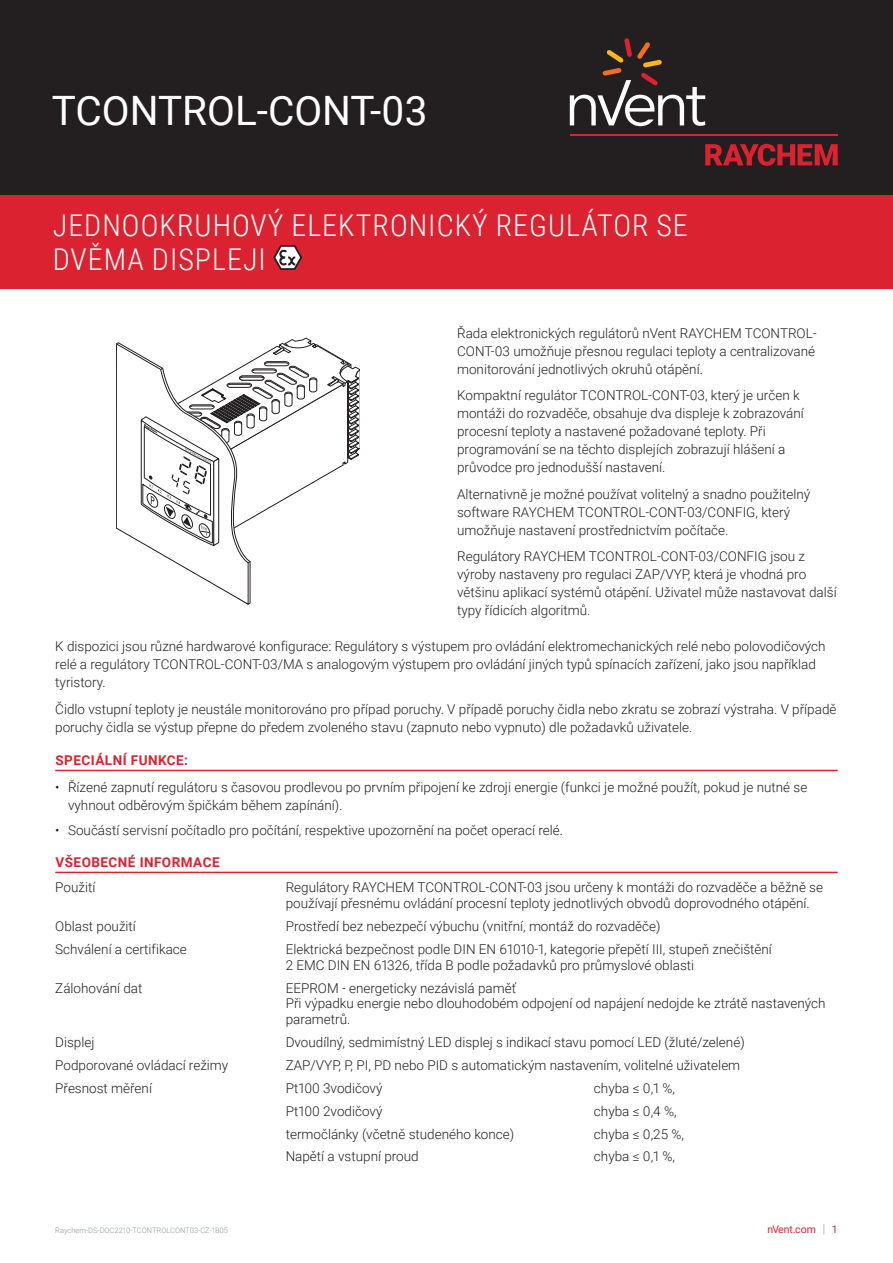
<style>
.page{position:relative;width:893px;height:1263px;background:#fff}
.page>*{position:absolute;margin:0;border:0;box-sizing:border-box;transform-origin:0 0}
.t1{font:40.5px "Roboto";color:#fff}
.t2{font:300 30px/33.8px "Roboto Condensed";letter-spacing:.035em;color:#fff}
.t3{font:300 13.5px/18px "Roboto";color:#231f20}
.t4{font:700 13.5px "Roboto";letter-spacing:.035em;color:#db2230}
.t5{font:10.5px "Roboto";color:#db2230}
.t6{font:300 7.5px "Roboto";color:#8f959e}
.s1{font-weight:300;font-size:12.6px;color:#8f959e}
</style>
<div class="page">
<div style="left:0;top:0;width:893px;height:196px;background:#231f20"></div>
<div style="left:0;top:196px;width:893px;height:93px;background:#db2230"></div>
<svg style="left:705px;top:144px;width:133px;height:22px"></svg>
<hr style="left:570px;top:134px;width:268px;height:2px;background:#db2230">
<svg style="left:570px;top:38px;width:135px;height:88px"></svg>
<svg style="left:273px;top:245px;width:29px;height:25px"></svg>
<svg style="left:116px;top:338px;width:244px;height:266px"></svg>
<hr style="left:55px;top:770px;width:783px;height:1px;background:#db2230">
<hr style="left:55px;top:872px;width:783px;height:1px;background:#db2230">
<h1 class="t1" style="left:52px;top:82px;width:377px">TCONTROL-CONT-03</h1>
<h2 class="t2" style="left:53px;top:208px;width:636px">JEDNOOKRUHOVÝ ELEKTRONICKÝ REGULÁTOR SE<br>DVĚMA DISPLEJI</h2>
<p class="t3" style="left:457px;top:323px;width:361px;text-align:justify">Řada elektronických regulátorů nVent RAYCHEM TCONTROL-CONT-03 umožňuje přesnou regulaci teploty a centralizované monitorování jednotlivých okruhů otápění.</p>
<p class="t3" style="left:457px;top:386px;width:348px">Kompaktní regulátor TCONTROL-CONT-03, který je určen k montáži do rozvaděče, obsahuje dva displeje k zobrazování procesní teploty a nastavené požadované teploty. Při programování se na těchto displejích zobrazují hlášení a průvodce pro jednodušší nastavení.</p>
<p class="t3" style="left:457px;top:484px;width:355px">Alternativně je možné používat volitelný a snadno použitelný software RAYCHEM TCONTROL-CONT-03/CONFIG, který umožňuje nastavení prostřednictvím počítače.</p>
<p class="t3" style="left:457px;top:547px;width:381px">Regulátory RAYCHEM TCONTROL-CONT-03/CONFIG jsou z výroby nastaveny pro regulaci ZAP/VYP, která je vhodná pro většinu aplikací systémů otápění. Uživatel může nastavovat další typy řídicích algoritmů.</p>
<p class="t3" style="left:55px;top:637px;width:772px">K dispozici jsou různé hardwarové konfigurace: Regulátory s výstupem pro ovládání elektromechanických relé nebo polovodičových relé a regulátory TCONTROL-CONT-03/MA s analogovým výstupem pro ovládání jiných typů spínacích zařízení, jako jsou například tyristory.</p>
<p class="t3" style="left:55px;top:700px;width:783px">Čidlo vstupní teploty je neustále monitorováno pro případ poruchy. V případě poruchy čidla nebo zkratu se zobrazí výstraha. V případě poruchy čidla se výstup přepne do předem zvoleného stavu (zapnuto nebo vypnuto) dle požadavků uživatele.</p>
<p class="t4" style="left:56px;top:751px;width:134px">SPECIÁLNÍ FUNKCE:</p>
<p class="t3" style="left:68px;top:778px;width:741px;text-indent:-13px">• Řízené zapnutí regulátoru s časovou prodlevou po prvním připojení ke zdroji energie (funkci je možné použít, pokud je nutné se vyhnout odběrovým špičkám během zapínání).</p>
<p class="t3" style="left:55px;top:821px;width:509px">• Součástí servisní počítadlo pro počítání, respektive upozornění na počet operací relé.</p>
<p class="t4" style="left:56px;top:853px;width:166px">VŠEOBECNÉ INFORMACE</p>
<p class="t3" style="left:55px;top:878px;width:42px">Použití</p>
<p class="t3" style="left:286px;top:879px;width:539px;line-height:15.8px">Regulátory RAYCHEM TCONTROL-CONT-03 jsou určeny k montáži do rozvaděče a běžně se používají přesnému ovládání procesní teploty jednotlivých obvodů doprovodného otápění.</p>
<p class="t3" style="left:55px;top:917px;width:82px">Oblast použití</p>
<p class="t3" style="left:286px;top:917px;width:376px">Prostředí bez nebezpečí výbuchu (vnitřní, montáž do rozvaděče)</p>
<p class="t3" style="left:55px;top:940px;width:133px">Schválení a certifikace</p>
<p class="t3" style="left:286px;top:941px;width:488px;line-height:15.8px">Elektrická bezpečnost podle DIN EN 61010-1, kategorie přepětí III, stupeň znečištění<br>2 EMC DIN EN 61326, třída B podle požadavků pro průmyslové oblasti</p>
<p class="t3" style="left:55px;top:978px;width:89px">Zálohování dat</p>
<p class="t3" style="left:286px;top:979px;width:541px;line-height:15.8px">EEPROM - energeticky nezávislá paměť<br>Při výpadku energie nebo dlouhodobém odpojení od napájení nedojde ke ztrátě nastavených parametrů.</p>
<p class="t3" style="left:55px;top:1033px;width:41px">Displej</p>
<p class="t3" style="left:286px;top:1033px;width:461px">Dvoudílný, sedmimístný LED displej s indikací stavu pomocí LED (žluté/zelené)</p>
<p class="t3" style="left:55px;top:1055px;width:175px">Podporované ovládací režimy</p>
<p class="t3" style="left:286px;top:1055px;width:456px">ZAP/VYP, P, PI, PD nebo PID s automatickým nastavením, volitelné uživatelem</p>
<p class="t3" style="left:55px;top:1078px;width:98px">Přesnost měření</p>
<p class="t3" style="left:286px;top:1078px;width:98px">Pt100 3vodičový</p>
<p class="t3" style="left:594px;top:1078px;width:83px">chyba ≤ 0,1 %,</p>
<p class="t3" style="left:286px;top:1101px;width:98px">Pt100 2vodičový</p>
<p class="t3" style="left:594px;top:1101px;width:84px">chyba ≤ 0,4 %,</p>
<p class="t3" style="left:286px;top:1124px;width:230px">termočlánky (včetně studeného konce)</p>
<p class="t3" style="left:594px;top:1124px;width:92px">chyba ≤ 0,25 %,</p>
<p class="t3" style="left:286px;top:1147px;width:135px">Napětí a vstupní proud</p>
<p class="t3" style="left:594px;top:1147px;width:83px">chyba ≤ 0,1 %,</p>
<p class="t6" style="left:55px;top:1225px;width:174px">Raychem-DS-DOC2210-TCONTROLCONT03-CZ-1805</p>
<p class="t5" style="left:767px;top:1222px;width:72px">nVent.com <span class="s1">|</span> 1</p>
</div>
